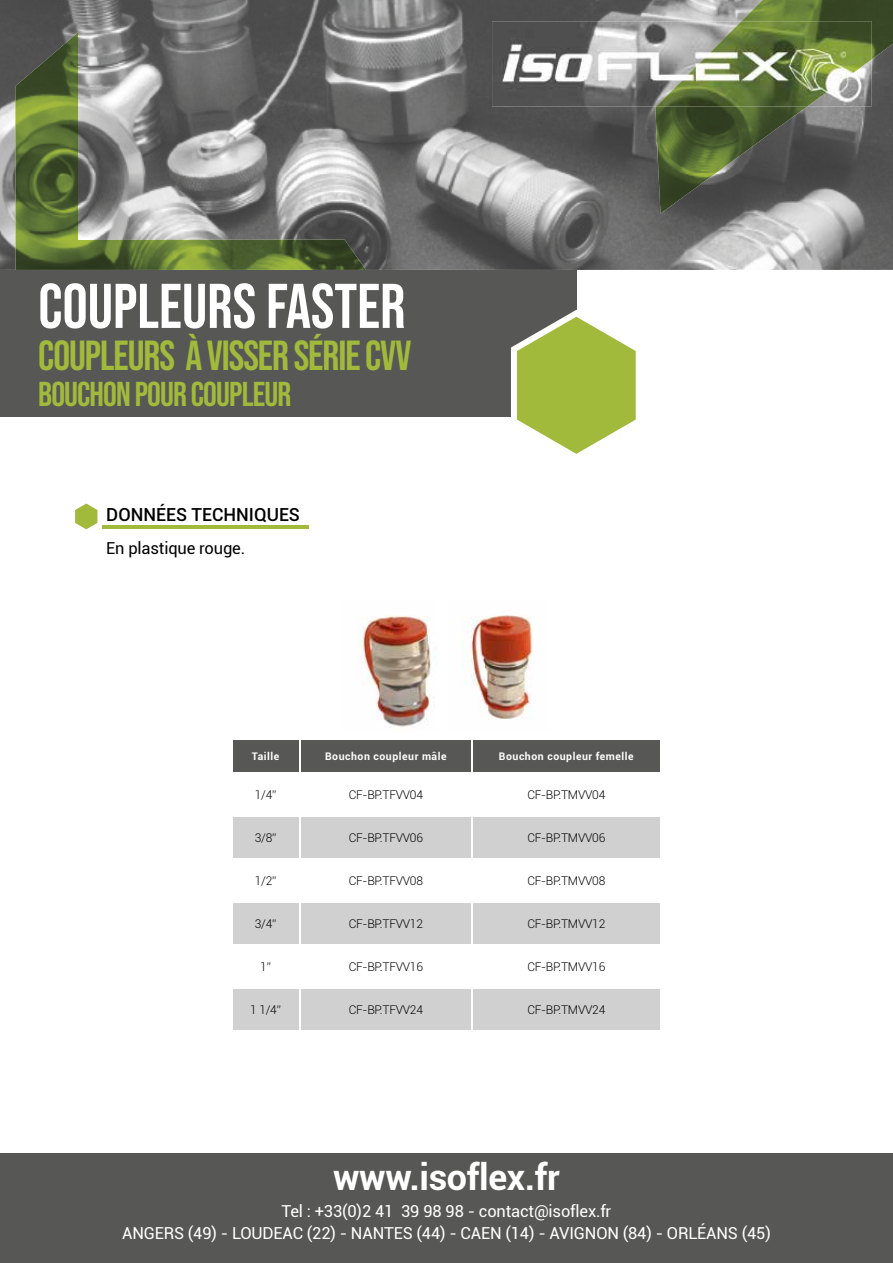
<style>
.page{position:relative;width:893px;height:1263px;background:#fff}
.page>*{position:absolute;margin:0;border:0;box-sizing:border-box;transform-origin:0 0}
.t1{font:63px "Bebas Neue";color:#fff}
.t2{font:42px "Bebas Neue";letter-spacing:-.025em;color:#a2ba3b}
.t3{font:700 36px "Roboto";letter-spacing:-.01em;color:#fff}
.t4{font:34.5px "Bebas Neue";letter-spacing:-.025em;color:#a2ba3b}
.t5{font:500 18px "Roboto";color:#000}
.t6{font:16.5px/22px "Roboto";letter-spacing:-.01em;color:#fff;text-align:center}
.t7{font:16.5px "Roboto";letter-spacing:-.01em;color:#000}
.t8{font:300 12px "Roboto";letter-spacing:-.02em;color:#000}
.t9{font:700 10.5px "Roboto";letter-spacing:.05em;color:#fff}
</style>
<div class="page">
<img style="left:0;top:0;width:893px;height:270px">
<img style="left:15px;top:32px;width:351px;height:238px">
<div style="left:0;top:270px;width:576px;height:146px;background:#575756"></div>
<svg style="left:511px;top:310px;width:125px;height:144px"></svg>
<img style="left:655px;top:0;width:238px;height:214px">
<img style="left:492px;top:21px;width:164px;height:85px">
<img style="left:656px;top:21px;width:216px;height:85px">
<div style="left:0;top:1153px;width:893px;height:110px;background:#575756"></div>
<svg style="left:75px;top:503px;width:28px;height:27px"></svg>
<hr style="left:102px;top:525px;width:206px;height:3px;background:#a2ba3b">
<img style="left:359px;top:616px;width:76px;height:112px">
<img style="left:463px;top:615px;width:69px;height:105px">
<div style="left:233px;top:740px;width:427px;height:32px;background:#575756"></div>
<svg style="left:233px;top:817px;width:427px;height:213px;fill:#d0d0d0"></svg>
<hr style="left:231px;top:858px;width:69px;height:1px;background:#fff">
<hr style="left:472px;top:858px;width:189px;height:1px;background:#fff">
<hr style="left:231px;top:901px;width:69px;height:2px;background:#fff">
<hr style="left:472px;top:901px;width:189px;height:2px;background:#fff">
<hr style="left:231px;top:944px;width:69px;height:2px;background:#fff">
<hr style="left:472px;top:944px;width:189px;height:2px;background:#fff">
<hr style="left:231px;top:987px;width:69px;height:2px;background:#fff">
<hr style="left:472px;top:987px;width:189px;height:2px;background:#fff">
<hr style="left:299px;top:740px;width:1px;height:32px;background:#fff">
<hr style="left:471px;top:740px;width:2px;height:32px;background:#fff">
<hr style="left:299px;top:816px;width:1px;height:42px;background:#fff">
<hr style="left:471px;top:816px;width:2px;height:42px;background:#fff">
<hr style="left:300px;top:858px;width:172px;height:1px;background:#fff">
<hr style="left:299px;top:859px;width:1px;height:42px;background:#fff">
<hr style="left:471px;top:859px;width:2px;height:42px;background:#fff">
<hr style="left:300px;top:901px;width:172px;height:2px;background:#fff">
<hr style="left:299px;top:903px;width:1px;height:41px;background:#fff">
<hr style="left:471px;top:903px;width:2px;height:41px;background:#fff">
<hr style="left:300px;top:944px;width:172px;height:2px;background:#fff">
<hr style="left:299px;top:946px;width:1px;height:41px;background:#fff">
<hr style="left:471px;top:946px;width:2px;height:41px;background:#fff">
<hr style="left:300px;top:987px;width:172px;height:2px;background:#fff">
<hr style="left:299px;top:989px;width:1px;height:41px;background:#fff">
<hr style="left:471px;top:989px;width:2px;height:41px;background:#fff">
<h1 class="t1" style="left:38px;top:270px;width:369px">COUPLEURS FASTER</h1>
<h2 class="t2" style="left:38px;top:331px;width:375px">COUPLEURS À VISSER SÉRIE CVV</h2>
<h3 class="t4" style="left:38px;top:374px;width:254px">BOUCHON POUR COUPLEUR</h3>
<h3 class="t5" style="left:106px;top:502px;width:195px">DONNÉES TECHNIQUES</h3>
<h3 class="t7" style="left:106px;top:536px;width:140px">En plastique rouge.</h3>
<p class="t9" style="left:252px;top:749px;width:29px">Taille</p>
<p class="t9" style="left:325px;top:749px;width:123px">Bouchon coupleur mâle</p>
<p class="t9" style="left:499px;top:749px;width:136px">Bouchon coupleur femelle</p>
<p class="t8" style="left:255px;top:786px;width:23px">1/4”</p>
<p class="t8" style="left:349px;top:786px;width:76px">CF-BP.TFVV04</p>
<p class="t8" style="left:527px;top:786px;width:80px">CF-BP.TMVV04</p>
<p class="t8" style="left:255px;top:829px;width:23px">3/8”</p>
<p class="t8" style="left:349px;top:829px;width:76px">CF-BP.TFVV06</p>
<p class="t8" style="left:527px;top:829px;width:80px">CF-BP.TMVV06</p>
<p class="t8" style="left:255px;top:872px;width:23px">1/2”</p>
<p class="t8" style="left:349px;top:872px;width:76px">CF-BP.TFVV08</p>
<p class="t8" style="left:527px;top:872px;width:80px">CF-BP.TMVV08</p>
<p class="t8" style="left:255px;top:915px;width:23px">3/4”</p>
<p class="t8" style="left:349px;top:915px;width:76px">CF-BP.TFVV12</p>
<p class="t8" style="left:527px;top:915px;width:80px">CF-BP.TMVV12</p>
<p class="t8" style="left:260px;top:958px;width:12px">1”</p>
<p class="t8" style="left:349px;top:958px;width:76px">CF-BP.TFVV16</p>
<p class="t8" style="left:527px;top:958px;width:80px">CF-BP.TMVV16</p>
<p class="t8" style="left:250px;top:1001px;width:32px">1 1/4”</p>
<p class="t8" style="left:349px;top:1001px;width:76px">CF-BP.TFVV24</p>
<p class="t8" style="left:527px;top:1001px;width:80px">CF-BP.TMVV24</p>
<h3 class="t3" style="left:333px;top:1152px;width:228px">www.isoflex.fr</h3>
<h3 class="t6" style="left:122px;top:1199px;width:650px">Tel : +33(0)2 41 39 98 98 - contact@isoflex.fr<br>ANGERS (49) - LOUDEAC (22) - NANTES (44) - CAEN (14) - AVIGNON (84) - ORLÉANS (45)</h3>
</div>
